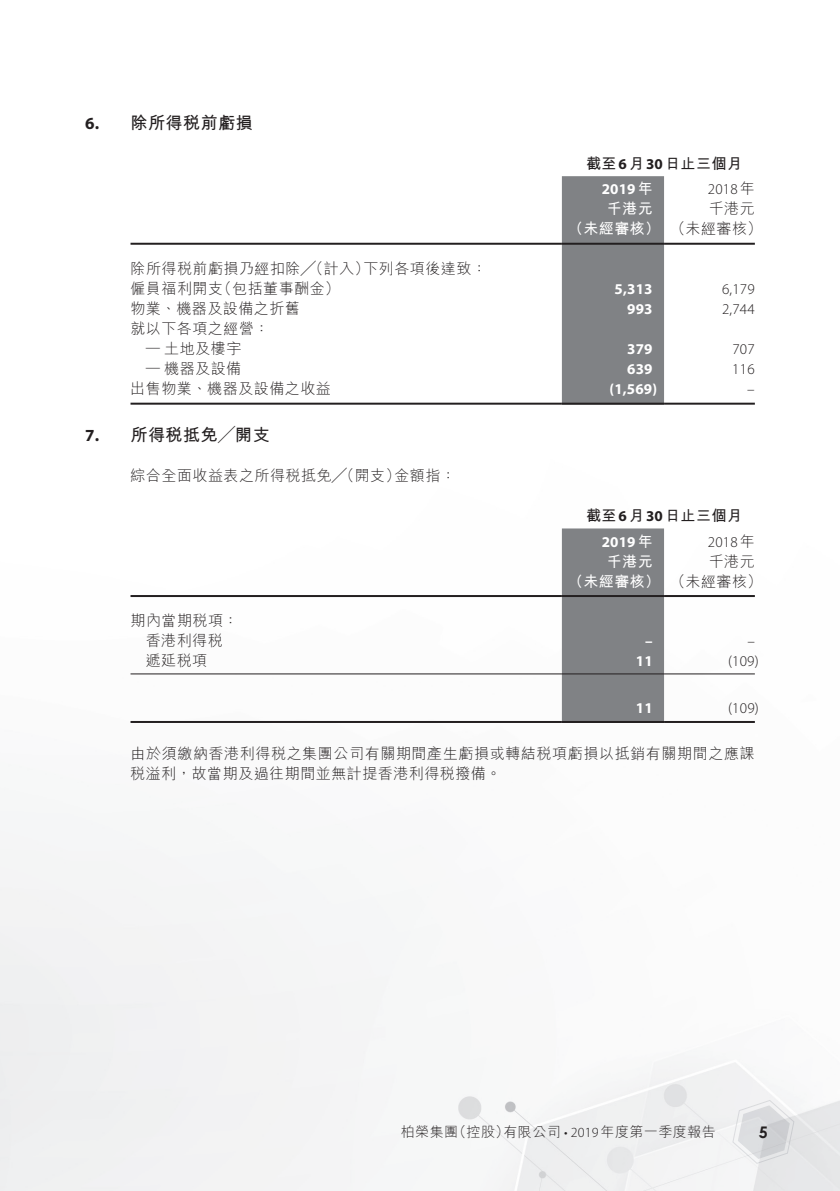
<style>
.page{position:relative;width:840px;height:1191px;background:#fff}
.page>*{position:absolute;margin:0;border:0;box-sizing:border-box;transform-origin:0 0}
.t1{font:700 17px "M Hei HK";letter-spacing:.03em;color:#231f20}
.t2{font:700 17px "Myriad Pro";color:#231f20}
.t3{font:700 16px "Century Gothic";color:#231f20}
.t4{font:300 15px/20px "M Hei HK";letter-spacing:.035em;color:#231f20}
.t5{font:300 15px "Myriad Pro";letter-spacing:.015em;color:#231f20}
.t6{font:700 15px "Myriad Pro";letter-spacing:.01em;color:#fff}
.t7{font:700 15px/20px "M Hei HK";letter-spacing:.03em;color:#fff}
.t8{font:700 15px "M Hei HK";letter-spacing:.03em;color:#231f20}
.t9{font:300 14px "M Hei HK";letter-spacing:.03em;color:#231f20}
.s1{font-family:"Myriad Pro"}
.s2{font-family:"M Hei HK"}
.s3{font-weight:300;color:#231f20}
</style>
<div class="page">
<img style="left:0;top:176px;width:839px;height:1015px">
<svg style="left:731px;top:1099px;width:63px;height:65px"></svg>
<div style="left:561px;top:176px;width:102px;height:227px;background:#808285"></div>
<hr style="left:130px;top:243px;width:431px;height:2px;background:#231f20">
<hr style="left:561px;top:243px;width:102px;height:2px;background:#231f20">
<hr style="left:663px;top:243px;width:91px;height:2px;background:#231f20">
<hr style="left:130px;top:403px;width:431px;height:2px;background:#231f20">
<hr style="left:561px;top:403px;width:102px;height:2px;background:#231f20">
<hr style="left:663px;top:403px;width:91px;height:2px;background:#231f20">
<div style="left:561px;top:528px;width:102px;height:193px;background:#808285"></div>
<hr style="left:130px;top:595px;width:431px;height:2px;background:#231f20">
<hr style="left:561px;top:595px;width:102px;height:2px;background:#231f20">
<hr style="left:663px;top:595px;width:91px;height:2px;background:#231f20">
<hr style="left:130px;top:673px;width:431px;height:1px;background:#231f20">
<hr style="left:561px;top:673px;width:102px;height:1px;background:#231f20">
<hr style="left:663px;top:673px;width:91px;height:1px;background:#231f20">
<hr style="left:130px;top:721px;width:431px;height:2px;background:#231f20">
<hr style="left:561px;top:721px;width:102px;height:2px;background:#231f20">
<hr style="left:663px;top:721px;width:91px;height:2px;background:#231f20">
<p class="t2" style="left:85px;top:112px;width:16px">6.</p>
<p class="t2" style="left:85px;top:424px;width:16px">7.</p>
<p class="t1" style="left:130px;top:110px;width:124px">除所得稅前虧損</p>
<p class="t4" style="left:130px;top:258px;width:240px">除所得稅前虧損乃經扣除╱（計入）</p>
<p class="t4" style="left:363px;top:258px;width:125px">下列各項後達致：</p>
<p class="t4" style="left:217px;top:278px;width:124px">（包括董事酬金(</p>
<p class="t4" style="left:130px;top:278px;width:94px">僱員福利開支</p>
<p class="t4" style="left:130px;top:298px;width:171px">物業、機器及設備之折舊就以下各項之經營：</p>
<p class="t4" style="left:164px;top:338px;width:78px">土地及樓宇</p>
<p class="t5" style="left:145px;top:338px;width:16px">—</p>
<p class="t4" style="left:164px;top:358px;width:78px">機器及設備</p>
<p class="t5" style="left:145px;top:358px;width:16px">—</p>
<p class="t4" style="left:130px;top:378px;width:202px">出售物業、機器及設備之收益</p>
<p class="t1" style="left:130px;top:422px;width:141px">所得稅抵免╱開支</p>
<p class="t4" style="left:130px;top:465px;width:271px">綜合全面收益表之所得稅抵免╱（開支）</p>
<p class="t4" style="left:394px;top:465px;width:63px">金額指：</p>
<p class="t4" style="left:130px;top:611px;width:109px">期內當期稅項：</p>
<p class="t4" style="left:146px;top:631px;width:78px">香港利得稅</p>
<p class="t4" style="left:146px;top:650px;width:63px">遞延稅項</p>
<p class="t8" style="left:585px;top:152px;width:157px">截至<span class="s1">6</span>月<span class="s1">30</span>日止三個月</p>
<p class="t5" style="left:707px;top:180px;width:48px">2018 <span class="s2">年</span></p>
<p class="t6" style="left:601px;top:179px;width:52px">2019<span class="s2">年</span></p>
<p class="t4" style="left:708px;top:198px;width:47px">千港元</p>
<p class="t7" style="left:568px;top:197px;width:195px;text-indent:38px">千港元<br>（未經審核） <span class="s3">（未經審核(</span></p>
<p class="t6" style="left:614px;top:279px;width:39px">5,313</p>
<p class="t5" style="left:721px;top:280px;width:34px">6,179</p>
<p class="t6" style="left:626px;top:299px;width:27px">993</p>
<p class="t5" style="left:721px;top:300px;width:34px">2,744</p>
<p class="t6" style="left:626px;top:339px;width:27px">379</p>
<p class="t5" style="left:731px;top:340px;width:24px">707</p>
<p class="t6" style="left:626px;top:359px;width:27px">639</p>
<p class="t5" style="left:731px;top:360px;width:24px">116</p>
<p class="t6" style="left:609px;top:379px;width:49px">)1,569(</p>
<p class="t5" style="left:746px;top:380px;width:9px">–</p>
<p class="t8" style="left:585px;top:504px;width:157px">截至<span class="s1">6</span>月<span class="s1">30</span>日止三個月</p>
<p class="t5" style="left:707px;top:532px;width:48px">2018 <span class="s2">年</span></p>
<p class="t6" style="left:601px;top:532px;width:52px">2019<span class="s2">年</span></p>
<p class="t4" style="left:708px;top:551px;width:47px">千港元</p>
<p class="t7" style="left:568px;top:550px;width:195px;text-indent:38px">千港元<br>（未經審核） <span class="s3">（未經審核(</span></p>
<p class="t6" style="left:644px;top:631px;width:9px">–</p>
<p class="t6" style="left:635px;top:651px;width:18px">11</p>
<p class="t5" style="left:746px;top:632px;width:9px">–</p>
<p class="t5" style="left:727px;top:652px;width:32px">)109(</p>
<p class="t5" style="left:727px;top:698px;width:32px">)109(</p>
<p class="t6" style="left:635px;top:697px;width:18px">11</p>
<p class="t4" style="left:130px;top:743px;width:625px">由於須繳納香港利得稅之集團公司有關期間產生虧損或轉結稅項虧損以抵銷有關期間之應課稅溢利，故當期及過往期間並無計提香港利得稅撥備。</p>
<p class="t9" style="left:452px;top:1124px;width:58px">（控股）</p>
<p class="t9" style="left:503px;top:1124px;width:213px">有限公司 <span class="s1">• 2019</span>年度第一季度報告</p>
<p class="t9" style="left:400px;top:1124px;width:59px">柏榮集團</p>
<p class="t3" style="left:758px;top:1119px;width:10px">5</p>
</div>
